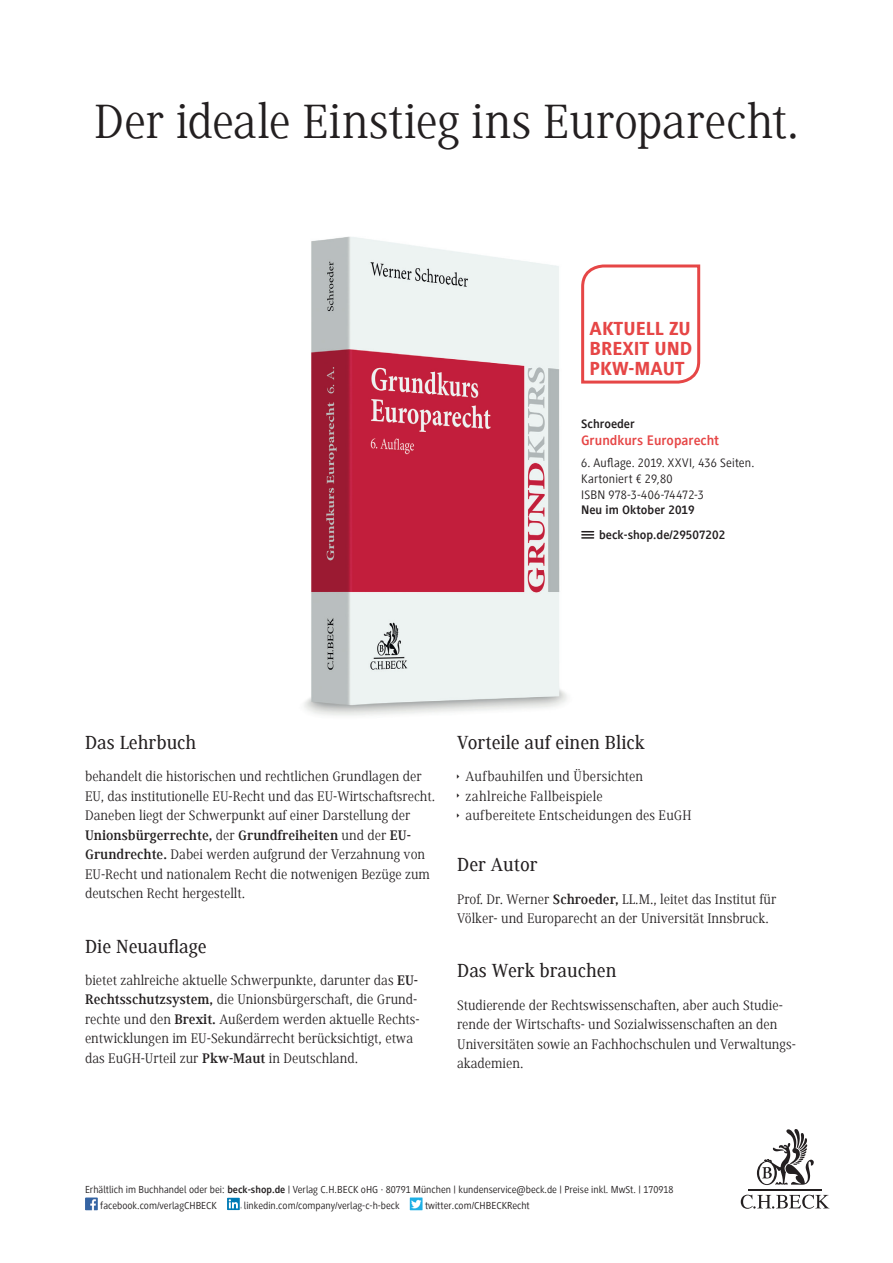
<style>
.page{position:relative;width:893px;height:1263px;background:#fff}
.page>*{position:absolute;margin:0;border:0;box-sizing:border-box;transform-origin:0 0}
.t1{font:49.5px "Generis Serif Com";letter-spacing:-.005em;color:#231f20}
.t2{font:500 19.5px "Generis Serif Com";color:#231f20}
.t3{font:800 19.5px/20.2px "Generis Sans Com";color:#e64646;text-align:justify}
.t4{font:14.25px/19.5px "Generis Serif Com";color:#231f20}
.t5{font:700 14.25px "Generis Sans Com";color:#e64646}
.t6{font:12.75px/15.8px "Generis Sans Com";letter-spacing:.015em;color:#231f20}
.t7{font:700 12.75px/24.3px "Generis Sans Com";color:#231f20}
.t8{font:10.5px/15.8px "Generis Sans Com";color:#231f20}
.s1{font-weight:700}
</style>
<div class="page">
<svg style="left:757px;top:1129px;width:57px;height:56px"></svg>
<hr style="left:749px;top:1189px;width:73px;height:1px;background:#231f20">
<svg style="left:741px;top:1195px;width:88px;height:14px"></svg>
<svg style="left:85px;top:1197px;width:13px;height:13px"></svg>
<svg style="left:227px;top:1197px;width:15px;height:13px"></svg>
<svg style="left:410px;top:1197px;width:13px;height:13px"></svg>
<img style="left:304px;top:237px;width:263px;height:479px">
<svg style="left:581px;top:264px;width:120px;height:120px"></svg>
<svg style="left:582px;top:531px;width:12px;height:8px"></svg>
<h1 class="t1" style="left:94px;top:94px;width:706px">Der ideale Einstieg ins Europarecht.</h1>
<h2 class="t3" style="left:590px;top:318px;width:104px">AKTUELL ZU BREXIT UND PKW-MAUT</h2>
<p class="t7" style="left:581px;top:411px;width:55px">Schroeder</p>
<p class="t5" style="left:581px;top:432px;width:140px">Grundkurs Europarecht</p>
<p class="t6" style="left:581px;top:455px;width:175px">6. Auflage. 2019. XXVI, 436 Seiten.<br>Kartoniert € 29,80<br>ISBN 978-3-406-74472-3</p>
<p class="t7" style="left:599px;top:498px;width:128px;text-indent:-18px">Neu im Oktober 2019 beck-shop.de/29507202</p>
<h2 class="t2" style="left:85px;top:732px;width:113px">Das Lehrbuch</h2>
<p class="t4" style="left:85px;top:767px;width:352px">behandelt die historischen und rechtlichen Grundlagen der EU, das institutionelle EU-Recht und das EU-Wirtschaftsrecht.<br>Daneben liegt der Schwerpunkt auf einer Darstellung der <span class="s1">Unionsbürgerrechte,</span> der <span class="s1">Grundfreiheiten</span> und der <span class="s1">EU-Grundrechte.</span> Dabei werden aufgrund der Verzahnung von EU-Recht und nationalem Recht die notwenigen Bezüge zum deutschen Recht hergestellt.</p>
<h2 class="t2" style="left:85px;top:935px;width:123px">Die Neuauflage</h2>
<p class="t4" style="left:85px;top:970px;width:336px">bietet zahlreiche aktuelle Schwerpunkte, darunter das <span class="s1">EU-Rechtsschutzsystem,</span> die Unionsbürgerschaft, die Grund&shy;rechte und den <span class="s1">Brexit.</span> Außerdem werden aktuelle Rechts&shy;entwicklungen im EU-Sekundärrecht berücksichtigt, etwa das EuGH-Urteil zur <span class="s1">Pkw-Maut</span> in Deutschland.</p>
<h2 class="t2" style="left:457px;top:732px;width:189px">Vorteile auf einen Blick</h2>
<p class="t4" style="left:466px;top:767px;width:227px">Aufbauhilfen und Übersichten zahlreiche Fallbeispiele<br>aufbereitete Entscheidungen des EuGH</p>
<h2 class="t2" style="left:457px;top:854px;width:82px">Der Autor</h2>
<p class="t4" style="left:457px;top:889px;width:321px">Prof. Dr. Werner <span class="s1">Schroeder,</span> LL.M., leitet das Institut für<br>Völker- und Europarecht an der Universität Innsbruck.</p>
<h2 class="t2" style="left:457px;top:960px;width:161px">Das Werk brauchen</h2>
<p class="t4" style="left:457px;top:995px;width:340px">Studierende der Rechtswissenschaften, aber auch Studie&shy;rende der Wirtschafts- und Sozialwissenschaften an den Universitäten sowie an Fachhochschulen und Verwaltungs&shy;akademien.</p>
<p class="t8" style="left:100px;top:1182px;width:575px;text-indent:-15px">Erhältlich im Buchhandel oder bei: <span class="s1">beck-shop.de</span> | Verlag C.H.BECK oHG · 80791 München | kundenservice@beck.de | Preise inkl. MwSt. | 170918 facebook.com/verlagCHBECK</p>
<p class="t8" style="left:244px;top:1197px;width:157px">linkedin.com/company/verlag-c-h-beck</p>
<p class="t8" style="left:425px;top:1197px;width:106px">twitter.com/CHBECKRecht</p>
</div>
